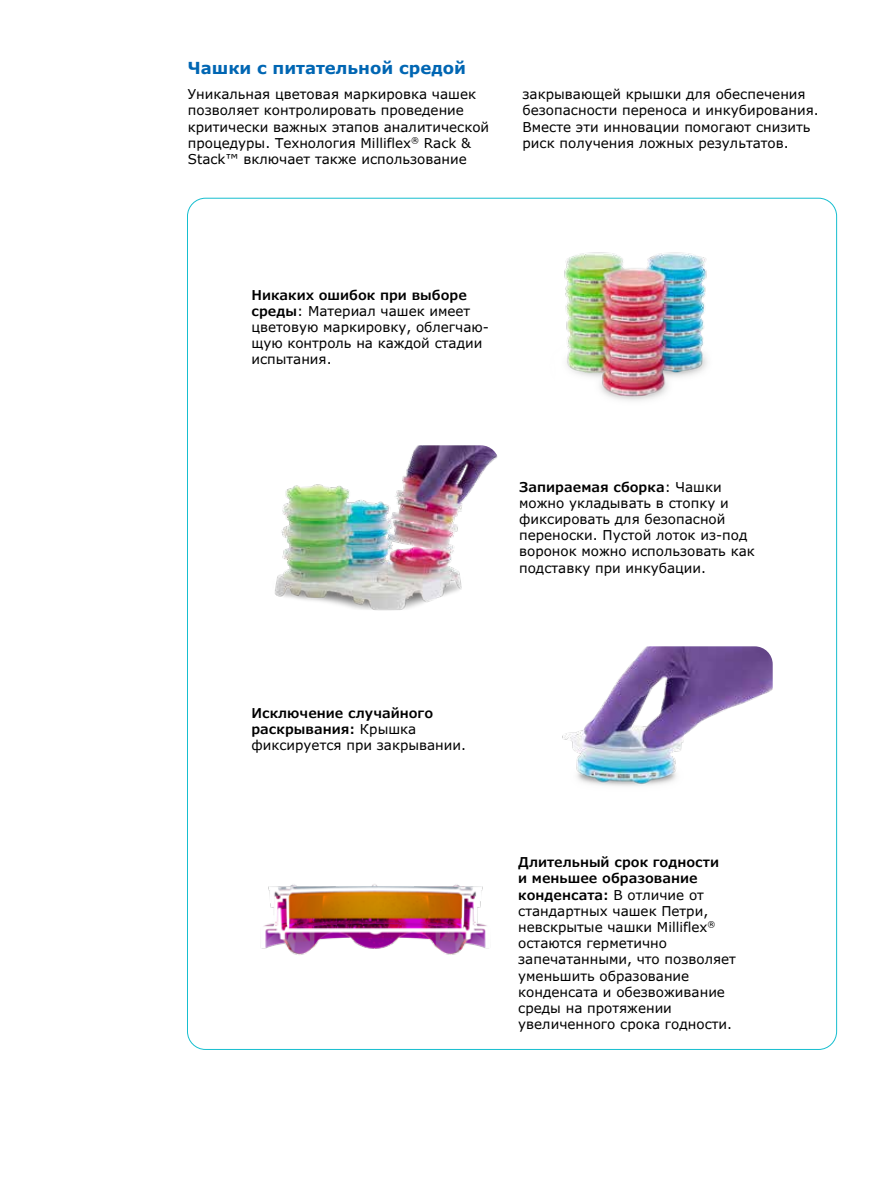
<style>
.page{position:relative;width:891px;height:1188px;background:#fff}
.page>*{position:absolute;margin:0;border:0;box-sizing:border-box;transform-origin:0 0}
.t1{font:700 16.5px "Verdana Pro";color:#0066b3}
.t2{font:13.5px/16.2px "Verdana Pro";color:#000}
.t3{font:600 13.5px/16.2px "Verdana Pro";color:#000}
.s1{font-weight:600}
.s2{font-weight:400}
</style>
<div class="page">
<img style="left:564px;top:252px;width:143px;height:149px">
<img style="left:275px;top:445px;width:223px;height:165px">
<img style="left:562px;top:646px;width:211px;height:140px">
<img style="left:262px;top:884px;width:227px;height:71px">
<p class="t1" style="left:188px;top:57px;width:280px">Чашки с питательной средой</p>
<p class="t2" style="left:188px;top:86px;width:303px">Уникальная цветовая маркировка чашек позволяет контролировать проведение критически важных этапов аналитической процедуры. Технология Milliflex<sup>®</sup> Rack &amp; Stack™ включает также использование</p>
<p class="t2" style="left:523px;top:86px;width:298px">закрывающей крышки для обеспечения безопасности переноса и инкубирования.<br>Вместе эти инновации помогают снизить риск получения ложных результатов.</p>
<p class="t2" style="left:251px;top:287px;width:239px"><span class="s1">Никаких ошибок при выборе среды</span>: Материал чашек имеет цветовую маркировку, облегчаю&shy;щую контроль на каждой стадии испытания.</p>
<p class="t2" style="left:519px;top:479px;width:237px"><span class="s1">Запираемая сборка</span>: Чашки можно укладывать в стопку и фиксировать для безопасной переноски. Пустой лоток из-под воронок можно использовать как подставку при инкубации.</p>
<p class="t3" style="left:251px;top:705px;width:216px">Исключение случайного раскрывания: <span class="s2">Крышка фиксируется при закрывании.</span></p>
<p class="t2" style="left:518px;top:854px;width:219px"><span class="s1">Длительный срок годности<br>и меньшее образование конденсата:</span> В отличие от стандартных чашек Петри, невскрытые чашки Milliflex<sup>® </sup>остаются герметично запечатанными, что позволяет уменьшить образование конденсата и обезвоживание среды на протяжении увеличенного срока годности.</p>
</div>
